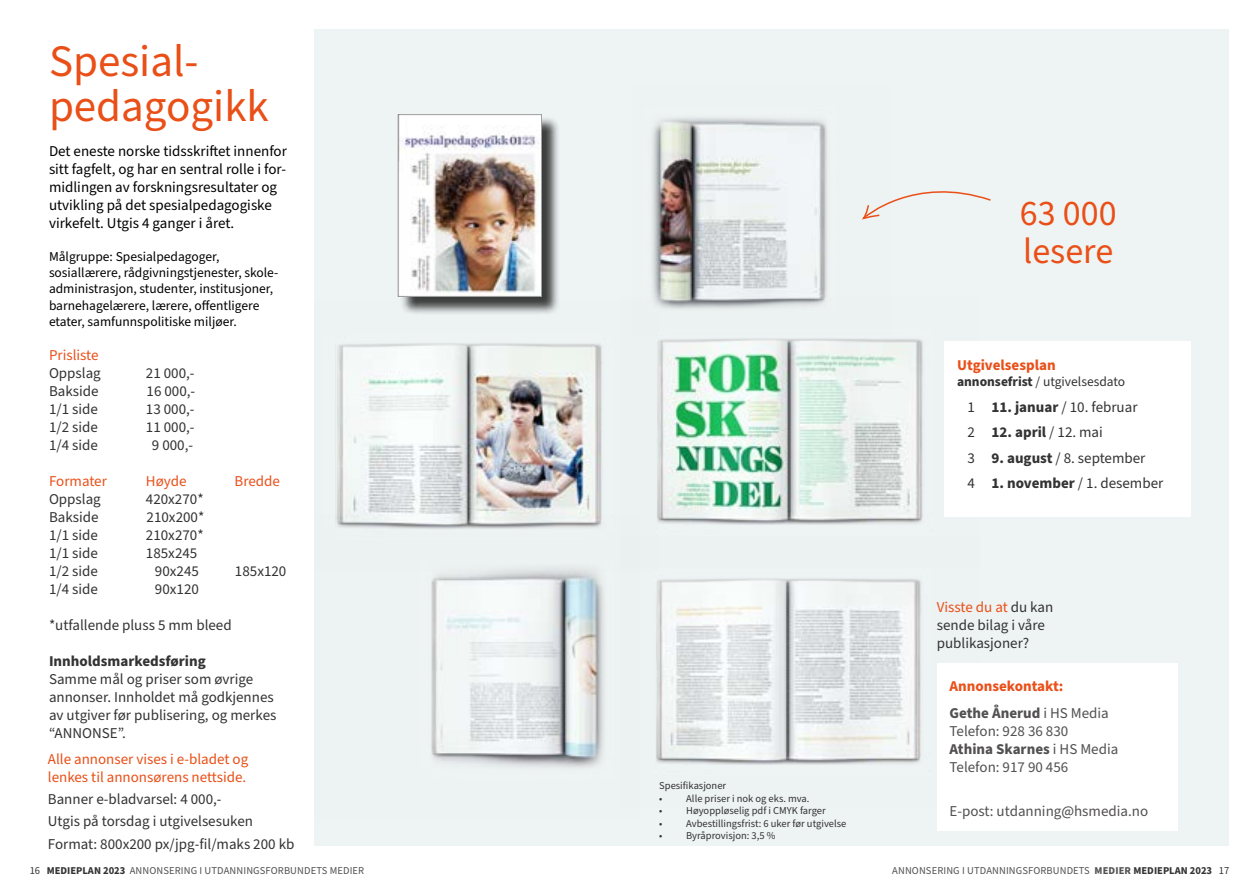
<style>
.page{position:relative;width:1259px;height:893px;background:#fff}
.page>*{position:absolute;margin:0;border:0;box-sizing:border-box;transform-origin:0 0}
.t1{font:45px/45px "Source Sans Pro";color:#e94f17}
.t2{font:36px/37.5px "Source Sans Pro";color:#e94f17}
.t3{font:15px/18px "Source Sans Pro";color:#333}
.t4{font:15px/18px "Source Sans Pro";color:#000}
.t5{font:15px/18px "Source Sans Pro";color:#525050}
.t6{font:15px/18px "Source Sans Pro";color:#e94f17}
.t7{font:700 15px/26.5px "Source Sans Pro";color:#e9501a}
.t8{font:15px "Source Sans Pro";color:#e9501a}
.t9{font:700 15px "Source Sans Pro";color:#333}
.t10{font:13.5px/16.2px "Source Sans Pro";color:#000}
.t11{font:13.5px "Source Sans Pro";color:#333}
.t12{font:10.5px "Source Sans Pro";color:#333}
.t13{font:10.5px "Source Sans Pro";letter-spacing:.01em;color:#525050}
.s1{font-weight:700}
.s2{color:#e94f17}
.s3{color:#525050}
.s4{font-weight:400;color:#525050}
.s5{color:#333}
.s6{font-weight:700;color:#333}
</style>
<div class="page">
<div style="left:315px;top:30px;width:914px;height:816px;background:#eef3f3"></div>
<img style="left:656px;top:578px;width:265px;height:187px">
<img style="left:652px;top:117px;width:175px;height:180px">
<img style="left:653px;top:297px;width:326px;height:228px">
<svg style="left:862px;top:191px;width:129px;height:29px"></svg>
<img style="left:431px;top:572px;width:173px;height:196px">
<img style="left:335px;top:301px;width:324px;height:271px">
<div style="left:400px;top:117px;width:159px;height:198px;background:#000;opacity:.75"></div>
<img style="left:400px;top:116px;width:140px;height:179px">
<div style="left:944px;top:342px;width:247px;height:175px;background:#fff"></div>
<div style="left:936px;top:663px;width:241px;height:168px;background:#fff"></div>
<h1 class="t1" style="left:49px;top:40px;width:221px">Spesial&shy;pedagogikk</h1>
<p class="t4" style="left:49px;top:142px;width:239px">Det eneste norske tidsskriftet innenfor sitt fagfelt, og har en sentral rolle i for&shy;midlingen av forskningsresultater og utvikling på det spesialpedagogiske virkefelt. Utgis 4 ganger i året.</p>
<p class="t10" style="left:49px;top:249px;width:231px">Målgruppe: Spesialpedagoger, sosiallærere, rådgivningstjenester, skole&shy;administrasjon, studenter, institusjoner, barnehagelærere, lærere, offentligere etater, samfunnspolitiske miljøer.</p>
<p class="t8" style="left:49px;top:345px;width:51px">Prisliste</p>
<p class="t3" style="left:49px;top:365px;width:53px">Oppslag</p>
<p class="t3" style="left:146px;top:365px;width:50px">21 000,-</p>
<p class="t3" style="left:49px;top:383px;width:51px">Bakside</p>
<p class="t3" style="left:147px;top:383px;width:50px">16 000,-</p>
<p class="t3" style="left:49px;top:401px;width:50px">1/1 side</p>
<p class="t3" style="left:146px;top:401px;width:50px">13 000,-</p>
<p class="t3" style="left:49px;top:419px;width:50px">1/2 side</p>
<p class="t3" style="left:146px;top:419px;width:50px">11 000,-</p>
<p class="t3" style="left:49px;top:437px;width:50px">1/4 side</p>
<p class="t3" style="left:152px;top:437px;width:43px">9 000,-</p>
<p class="t8" style="left:49px;top:471px;width:59px">Formater</p>
<p class="t8" style="left:146px;top:471px;width:42px">Høyde</p>
<p class="t8" style="left:234px;top:471px;width:47px">Bredde</p>
<p class="t3" style="left:49px;top:491px;width:53px">Oppslag</p>
<p class="t3" style="left:146px;top:491px;width:59px">420x270*</p>
<p class="t3" style="left:49px;top:509px;width:51px">Bakside</p>
<p class="t3" style="left:147px;top:509px;width:59px">210x200*</p>
<p class="t3" style="left:49px;top:527px;width:50px">1/1 side</p>
<p class="t3" style="left:146px;top:527px;width:59px">210x270*</p>
<p class="t3" style="left:49px;top:545px;width:50px">1/1 side</p>
<p class="t3" style="left:146px;top:545px;width:53px">185x245</p>
<p class="t3" style="left:49px;top:563px;width:50px">1/2 side</p>
<p class="t3" style="left:155px;top:563px;width:45px">90x245</p>
<p class="t3" style="left:235px;top:563px;width:53px">185x120</p>
<p class="t3" style="left:49px;top:581px;width:50px">1/4 side</p>
<p class="t3" style="left:155px;top:581px;width:45px">90x120</p>
<p class="t3" style="left:49px;top:617px;width:184px">*utfallende pluss 5 mm bleed</p>
<p class="t9" style="left:49px;top:651px;width:158px">Innholdsmarkedsføring</p>
<p class="t3" style="left:49px;top:671px;width:229px">Samme mål og priser som øvrige annonser. Innholdet må godkjennes av utgiver før publisering, og merkes “ANNONSE”.</p>
<p class="t6" style="left:48px;top:750px;width:202px">Alle annonser vises i e-bladet og lenkes til annonsørens nettside.</p>
<p class="t3" style="left:48px;top:788px;width:248px;line-height:22.2px">Banner e-bladvarsel: 4 000,-<br>Utgis på torsdag i utgivelsesuken<br>Format: 800x200 px/jpg-fil/maks 200 kb</p>
<p class="t12" style="left:659px;top:778px;width:68px">Spesifikasjoner</p>
<p class="t12" style="left:659px;top:791px;width:152px">• Alle priser i nok og eks. mva.</p>
<p class="t12" style="left:659px;top:804px;width:168px">• Høyoppløselig pdf i CMYK farger</p>
<p class="t12" style="left:659px;top:816px;width:189px">• Avbestillingsfrist: 6 uker før utgivelse</p>
<p class="t12" style="left:659px;top:829px;width:118px">• Byråprovisjon: 3,5 %</p>
<h2 class="t2" style="left:1020px;top:196px;width:98px">63 000 lesere</h2>
<p class="t7" style="left:957px;top:352px;width:100px">Utgivelsesplan</p>
<p class="t11" style="left:957px;top:373px;width:170px"><span class="s1">annonsefrist</span> / utgivelsesdato</p>
<p class="t3" style="left:967px;top:394px;width:197px;line-height:25.5px">1 <span class="s1">11. januar</span> / 10. februar<br>2 <span class="s1">12. april</span> / 12. mai<br>3 <span class="s1">9. august</span> / 8. september<br>4 <span class="s1">1. november</span> / 1. desember</p>
<p class="t3" style="left:936px;top:599px;width:118px"><span class="s2">Visste du at</span> du kan sende bilag i våre publikasjoner?</p>
<p class="t7" style="left:949px;top:673px;width:161px">Annonsekontakt:<br><span class="s3">Gethe Ånerud</span> <span class="s4">i HS Media</span></p>
<p class="t5" style="left:949px;top:722px;width:170px">Telefon: 928 36 830<br><span class="s1">Athina Skarnes</span> i HS Media<br>Telefon: 917 90 456</p>
<p class="t5" style="left:949px;top:803px;width:200px">E-post: utdanning@hsmedia.no</p>
<p class="t13" style="left:30px;top:863px;width:336px"><span class="s5">16</span> <span class="s6">MEDIEPLAN 2023</span> ANNONSERING I UTDANNINGSFORBUNDETS MEDIER</p>
<p class="t13" style="left:892px;top:863px;width:338px">ANNONSERING I UTDANNINGSFORBUNDETS <span class="s1">MEDIER</span> <span class="s6">MEDIEPLAN 2023</span> <span class="s5">17</span></p>
</div>
